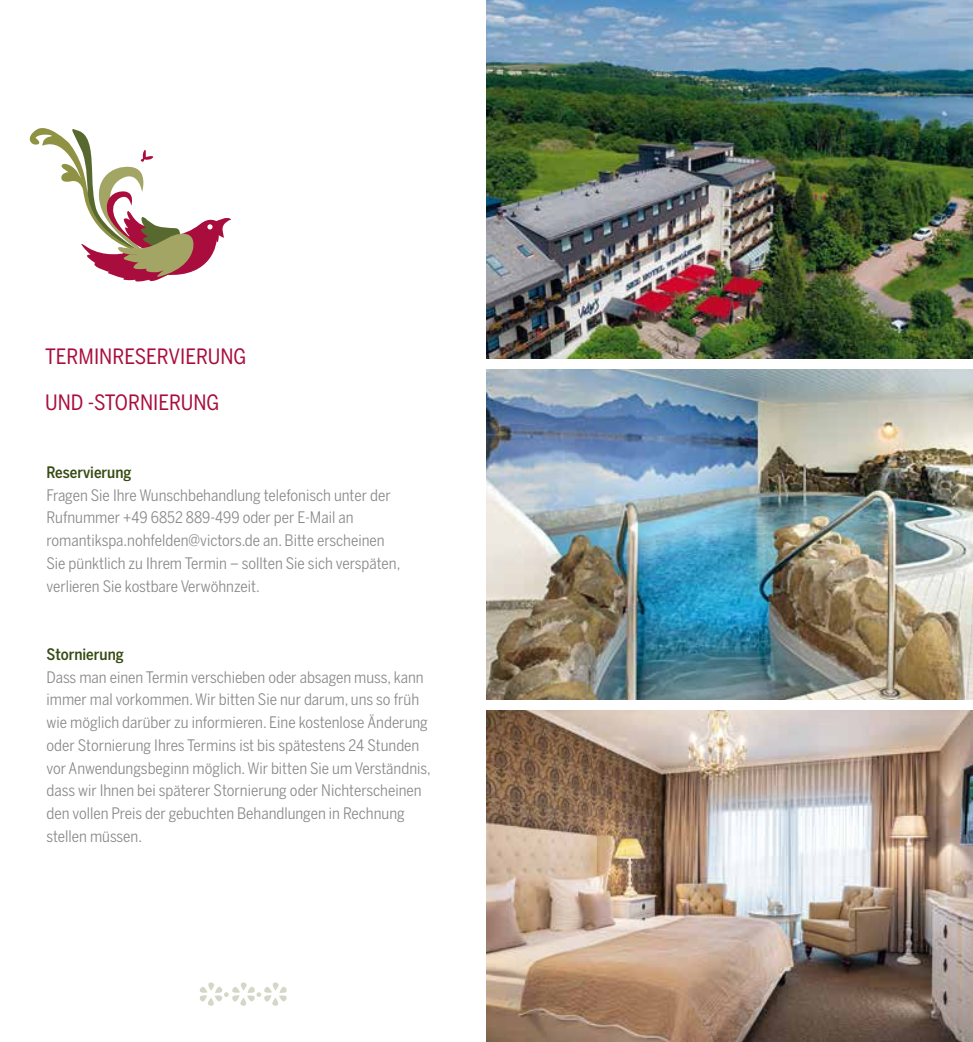
<style>
.page{position:relative;width:973px;height:1042px;background:#fff}
.page>*{position:absolute;margin:0;border:0;box-sizing:border-box;transform-origin:0 0}
.t1{font:21px/45.5px "Benton Sans Cond";color:#a90d3d}
.t2{font:15.75px/22.8px "Benton Sans Cond";color:#87888a}
.t3{font:500 15.75px "Benton Sans Cond";color:#354b12}
</style>
<div class="page">
<img style="left:486px;top:0;width:486px;height:700px">
<img style="left:486px;top:710px;width:486px;height:332px">
<div style="left:486px;top:359px;width:486px;height:10px;background:#fff"></div>
<svg style="left:29px;top:128px;width:202px;height:154px"></svg>
<svg style="left:200px;top:982px;width:87px;height:24px"></svg>
<h1 class="t1" style="left:45px;top:333px;width:203px">TERMINRESERVIERUNG<br>UND -STORNIERUNG</h1>
<p class="t3" style="left:46px;top:463px;width:87px">Reservierung</p>
<p class="t2" style="left:46px;top:483px;width:355px">Fragen Sie Ihre Wunschbehandlung telefonisch unter der Rufnummer +49 6852 889-499 oder per E-Mail an romantikspa.nohfelden@victors.de an. Bitte erscheinen Sie pünktlich zu Ihrem Termin – sollten Sie sich verspäten, verlieren Sie kostbare Verwöhnzeit.</p>
<p class="t3" style="left:46px;top:645px;width:79px">Stornierung</p>
<p class="t2" style="left:46px;top:665px;width:386px">Dass man einen Termin verschieben oder absagen muss, kann immer mal vorkommen. Wir bitten Sie nur darum, uns so früh wie möglich darüber zu informieren. Eine kostenlose Änderung oder Stornierung Ihres Termins ist bis spätestens 24 Stunden vor Anwendungsbeginn möglich. Wir bitten Sie um Verständnis, dass wir Ihnen bei späterer Stornierung oder Nichterscheinen den vollen Preis der gebuchten Behandlungen in Rechnung stellen müssen.</p>
</div>
